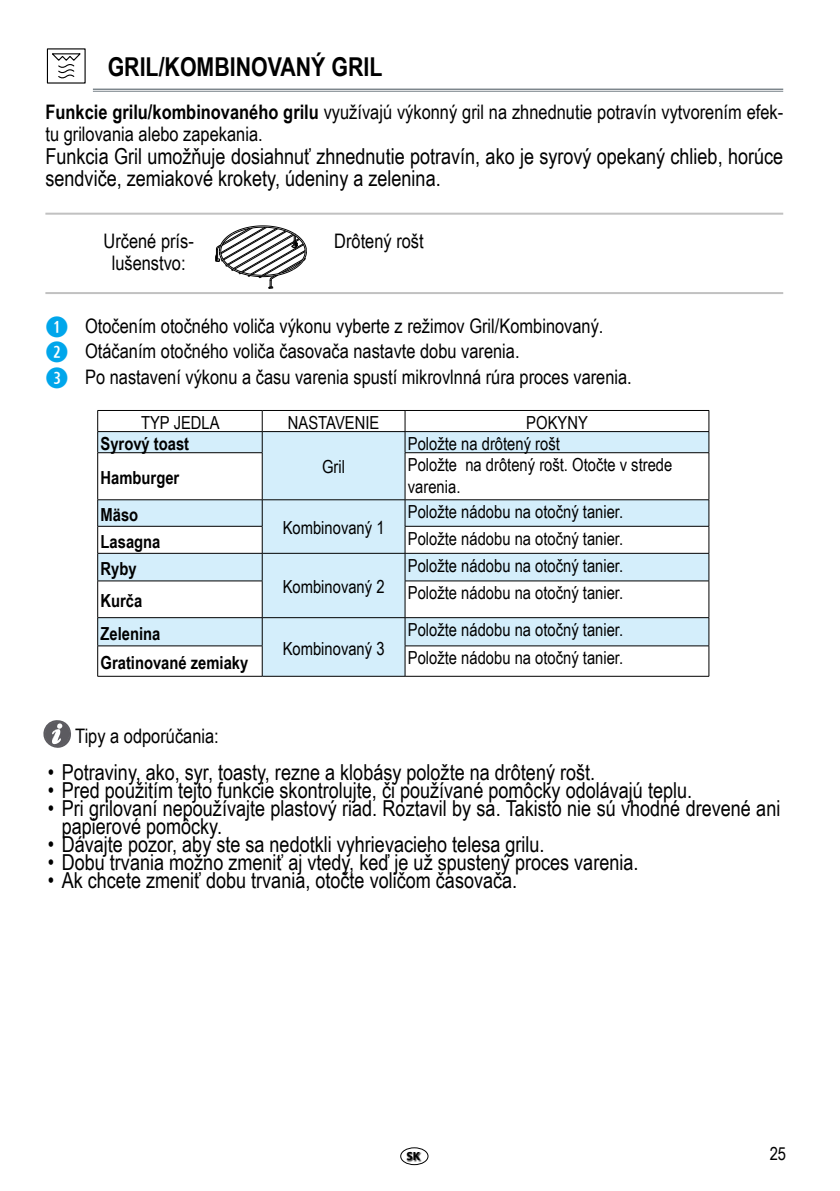
<style>
.page{position:relative;width:840px;height:1191px;background:#fff}
.page>*{position:absolute;margin:0;border:0;box-sizing:border-box;transform-origin:0 0}
.t1{font:700 26px "Arial Narrow";color:#000}
.t2{font:22px/22px "Arial Narrow";color:#000}
.t3{font:20px/22px "Arial Narrow";color:#000}
.t4{font:18px/21.6px "Arial Narrow";color:#000}
.t5{font:700 18px "Arial Narrow";color:#000}
.t6{font:700 11.8px "Myriad Pro";color:#000}
.s1{font-weight:700}
.s2{font-family:"Combi Numerals";font-weight:700;font-size:28px;color:#00a6eb}
</style>
<div class="page">
<div style="left:400px;top:1147px;width:28px;height:18px;border:1px solid #000;border-radius:50%"></div>
<img style="left:405px;top:1149px;width:17px;height:16px">
<svg style="left:98px;top:432px;width:610px;height:244px;fill:#d4eefb"></svg>
<hr style="left:262px;top:676px;width:143px;height:1px;background:#000">
<hr style="left:97px;top:410px;width:165px;height:1px;background:#000">
<hr style="left:262px;top:410px;width:143px;height:1px;background:#000">
<hr style="left:405px;top:410px;width:303px;height:1px;background:#000">
<hr style="left:97px;top:431px;width:165px;height:1px;background:#000">
<svg style="left:97px;top:411px;width:1px;height:41px"></svg>
<hr style="left:262px;top:431px;width:143px;height:1px;background:#000">
<svg style="left:262px;top:411px;width:1px;height:41px"></svg>
<hr style="left:405px;top:431px;width:303px;height:1px;background:#000">
<svg style="left:404px;top:411px;width:1px;height:41px"></svg>
<svg style="left:708px;top:411px;width:1px;height:41px"></svg>
<hr style="left:97px;top:452px;width:165px;height:1px;background:#000">
<hr style="left:97px;top:453px;width:1px;height:46px;background:#000">
<hr style="left:262px;top:453px;width:1px;height:46px;background:#000">
<hr style="left:404px;top:452px;width:304px;height:1px;background:#000">
<hr style="left:404px;top:453px;width:1px;height:46px;background:#000">
<hr style="left:708px;top:453px;width:1px;height:46px;background:#000">
<hr style="left:97px;top:499px;width:165px;height:1px;background:#000">
<hr style="left:262px;top:499px;width:143px;height:1px;background:#000">
<hr style="left:405px;top:499px;width:303px;height:1px;background:#000">
<hr style="left:97px;top:526px;width:165px;height:1px;background:#000">
<hr style="left:404px;top:526px;width:304px;height:1px;background:#000">
<hr style="left:97px;top:553px;width:165px;height:1px;background:#000">
<svg style="left:97px;top:500px;width:1px;height:80px"></svg>
<hr style="left:262px;top:553px;width:143px;height:1px;background:#000">
<svg style="left:262px;top:500px;width:1px;height:80px"></svg>
<hr style="left:405px;top:553px;width:303px;height:1px;background:#000">
<svg style="left:404px;top:500px;width:1px;height:80px"></svg>
<svg style="left:708px;top:500px;width:1px;height:80px"></svg>
<hr style="left:97px;top:580px;width:165px;height:1px;background:#000">
<hr style="left:97px;top:581px;width:1px;height:36px;background:#000">
<hr style="left:262px;top:581px;width:1px;height:36px;background:#000">
<hr style="left:404px;top:580px;width:304px;height:1px;background:#000">
<hr style="left:404px;top:581px;width:1px;height:36px;background:#000">
<hr style="left:708px;top:581px;width:1px;height:36px;background:#000">
<hr style="left:97px;top:617px;width:165px;height:1px;background:#000">
<svg style="left:97px;top:618px;width:1px;height:27px"></svg>
<hr style="left:262px;top:617px;width:143px;height:1px;background:#000">
<svg style="left:262px;top:618px;width:1px;height:27px"></svg>
<hr style="left:405px;top:617px;width:303px;height:1px;background:#000">
<svg style="left:404px;top:618px;width:1px;height:27px"></svg>
<svg style="left:708px;top:618px;width:1px;height:27px"></svg>
<hr style="left:97px;top:645px;width:165px;height:1px;background:#000">
<hr style="left:97px;top:646px;width:1px;height:30px;background:#000">
<hr style="left:262px;top:646px;width:1px;height:30px;background:#000">
<hr style="left:404px;top:645px;width:304px;height:1px;background:#000">
<hr style="left:404px;top:646px;width:1px;height:30px;background:#000">
<hr style="left:708px;top:646px;width:1px;height:30px;background:#000">
<hr style="left:97px;top:676px;width:165px;height:1px;background:#000">
<hr style="left:405px;top:676px;width:303px;height:1px;background:#000">
<svg style="left:43px;top:720px;width:28px;height:28px"></svg>
<hr style="left:45px;top:213px;width:737px;height:2px;background:#c1c1c1">
<hr style="left:45px;top:292px;width:737px;height:2px;background:#c1c1c1">
<hr style="left:93px;top:89px;width:689px;height:1px;background:#7d868c">
<hr style="left:93px;top:91px;width:689px;height:1px;background:#7d868c">
<svg style="left:52px;top:53px;width:29px;height:25px"></svg>
<svg style="left:215px;top:226px;width:92px;height:63px"></svg>
<p class="t1" style="left:108px;top:47px;width:88px">GRIL/Kombinovan</p>
<p class="t1" style="left:311px;top:47px;width:34px">ý gril</p>
<p class="t3" style="left:45px;top:101px;width:738px"><span class="s1">Funkcie grilu/kombinovaného grilu</span> využívajú výkonný gril na zhnednutie potravín vytvorením efek&shy;tu grilovania alebo zapekania.</p>
<p class="t2" style="left:45px;top:144px;width:738px">Funkcia Gril umožňuje dosiahnuť zhnednutie potravín, ako je syrový opekaný chlieb, horúce sendviče, zemiakové krokety, údeniny a zelenina.</p>
<p class="t3" style="left:103px;top:229px;width:92px;text-align:center">Určené prís&shy;lušenstvo:</p>
<p class="t3" style="left:334px;top:229px;width:91px">Drôtený rošt</p>
<p class="t3" style="left:45px;top:312px;width:587px;line-height:25.6px"><span class="s2">q</span> Otočením otočného voliča výkonu vyberte z režimov Gril/Kombinovaný.<br><span class="s2">w</span> Otáčaním otočného voliča časovača nastavte dobu varenia.<br><span class="s2">e</span> Po nastavení výkonu a času varenia spustí mikrovlnná rúra proces varenia.</p>
<p class="t4" style="left:141px;top:411px;width:43px">Typ jedla</p>
<p class="t4" style="left:288px;top:411px;width:21px">Nastavenie</p>
<p class="t4" style="left:526px;top:411px;width:63px">Pokyny</p>
<p class="t5" style="left:100px;top:430px;width:90px">Syrový toast</p>
<p class="t4" style="left:322px;top:455px;width:24px">Gril</p>
<p class="t4" style="left:407px;top:432px;width:153px">Položte na drôtený rošt</p>
<p class="t4" style="left:407px;top:453px;width:266px">Položte na drôtený rošt. Otočte v strede varenia.</p>
<p class="t5" style="left:100px;top:464px;width:80px">Hamburger</p>
<p class="t4" style="left:407px;top:500px;width:217px">Položte nádobu na otočný tanier.</p>
<p class="t5" style="left:100px;top:501px;width:39px">Mäso</p>
<p class="t4" style="left:282px;top:516px;width:103px">Kombinovaný 1</p>
<p class="t5" style="left:100px;top:527px;width:61px">Lasagna</p>
<p class="t4" style="left:407px;top:527px;width:217px">Položte nádobu na otočný tanier.</p>
<p class="t5" style="left:100px;top:555px;width:38px">Ryby</p>
<p class="t4" style="left:282px;top:575px;width:103px">Kombinovaný 2</p>
<p class="t4" style="left:407px;top:554px;width:217px">Položte nádobu na otočný tanier.</p>
<p class="t5" style="left:100px;top:587px;width:43px">Kurča</p>
<p class="t4" style="left:407px;top:581px;width:217px">Položte nádobu na otočný tanier.</p>
<p class="t5" style="left:100px;top:619px;width:61px">Zelenina</p>
<p class="t4" style="left:282px;top:637px;width:103px">Kombinovaný 3</p>
<p class="t4" style="left:407px;top:618px;width:217px">Položte nádobu na otočný tanier.</p>
<p class="t5" style="left:100px;top:649px;width:149px">Gratinované zemiaky</p>
<p class="t4" style="left:407px;top:646px;width:217px">Položte nádobu na otočný tanier.</p>
<p class="t3" style="left:75px;top:724px;width:145px">Tipy a odporúčania:</p>
<p class="t2" style="left:48px;top:760px;width:548px">• Potraviny, ako, syr, toasty, rezne a klobásy položte na drôtený rošt.</p>
<p class="t2" style="left:48px;top:778px;width:645px">• Pred použitím tejto funkcie skontrolujte, či používané pomôcky odolávajú teplu.</p>
<p class="t2" style="left:62px;top:798px;width:719px;line-height:18px;text-indent:-14px">• Pri grilovaní nepoužívajte plastový riad. Roztavil by sa. Takisto nie sú vhodné drevené ani papierové pomôcky.</p>
<p class="t2" style="left:48px;top:832px;width:498px">• Dávajte pozor, aby ste sa nedotkli vyhrievacieho telesa grilu.</p>
<p class="t2" style="left:48px;top:850px;width:592px">• Dobu trvania možno zmeniť aj vtedy, keď je už spustený proces varenia.</p>
<p class="t2" style="left:48px;top:868px;width:470px">• Ak chcete zmeniť dobu trvania, otočte voličom časovača.</p>
<p class="t6" style="left:406px;top:1149px;width:15px">SK</p>
<p class="t4" style="left:769px;top:1142px;width:18px">25</p>
</div>
